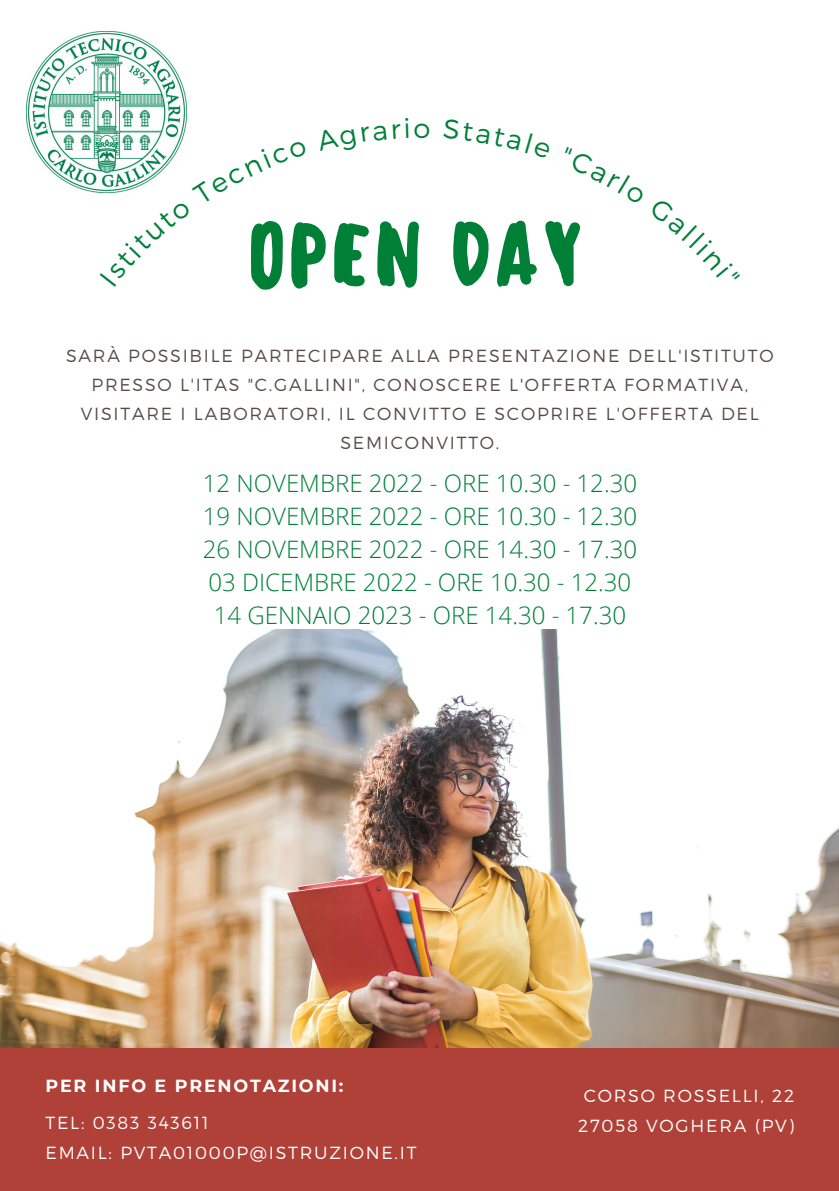
<style>
.page{position:relative;width:839px;height:1191px;background:#fff}
.page>*{position:absolute;margin:0;border:0;box-sizing:border-box;transform-origin:0 0}
.t1{font:500 85.6px "Sensei";color:#008037}
.t2{font:300 27.2px "Montserrat";color:#008037}
.t3{font:300 24px/33px "Open Sans";color:#008037;text-align:center}
.t4{font:300 17.6px/29.2px "Montserrat";letter-spacing:.1em;color:#584a49;text-align:center}
.t5{font:300 17.6px/29.2px "Montserrat";letter-spacing:.1em;color:#fff}
.t6{font:700 17.6px "Montserrat";letter-spacing:.1em;color:#fff}
</style>
<div class="page">
<img style="left:0;top:629px;width:838px;height:419px">
<div style="left:0;top:1048px;width:838px;height:143px;background:#b04138"></div>
<img style="left:26px;top:32px;width:161px;height:161px">
<svg style="left:100px;top:140px;width:87px;height:53px"></svg>
<h2 class="t2" style="left:413px;top:110px;width:19px">o</h2>
<h1 class="t1" style="left:247px;top:204px;width:339px">OPEN DAY</h1>
<p class="t4" style="left:66px;top:340px;width:709px">SARÀ POSSIBILE PARTECIPARE ALLA PRESENTAZIONE DELL'ISTITUTO PRESSO L'ITAS "C.GALLINI", CONOSCERE L'OFFERTA FORMATIVA, VISITARE I LABORATORI, IL CONVITTO E SCOPRIRE L'OFFERTA DEL SEMICONVITTO.</p>
<h3 class="t3" style="left:203px;top:466px;width:436px">12 NOVEMBRE 2022 - ORE 10.30 - 12.30<br>19 NOVEMBRE 2022 - ORE 10.30 - 12.30<br>26 NOVEMBRE 2022 - ORE 14.30 - 17.30<br>03 DICEMBRE 2022 - ORE 10.30 - 12.30<br>14 GENNAIO 2023 - ORE 14.30 - 17.30</h3>
<p class="t6" style="left:46px;top:1075px;width:299px">PER INFO E PRENOTAZIONI:</p>
<p class="t5" style="left:46px;top:1108px;width:372px">TEL: 0383 343611<br>EMAIL: PVTA01000P@ISTRUZIONE.IT</p>
<p class="t5" style="left:578px;top:1081px;width:217px;text-align:center">CORSO ROSSELLI, 22<br>27058 VOGHERA (PV)</p>
</div>
